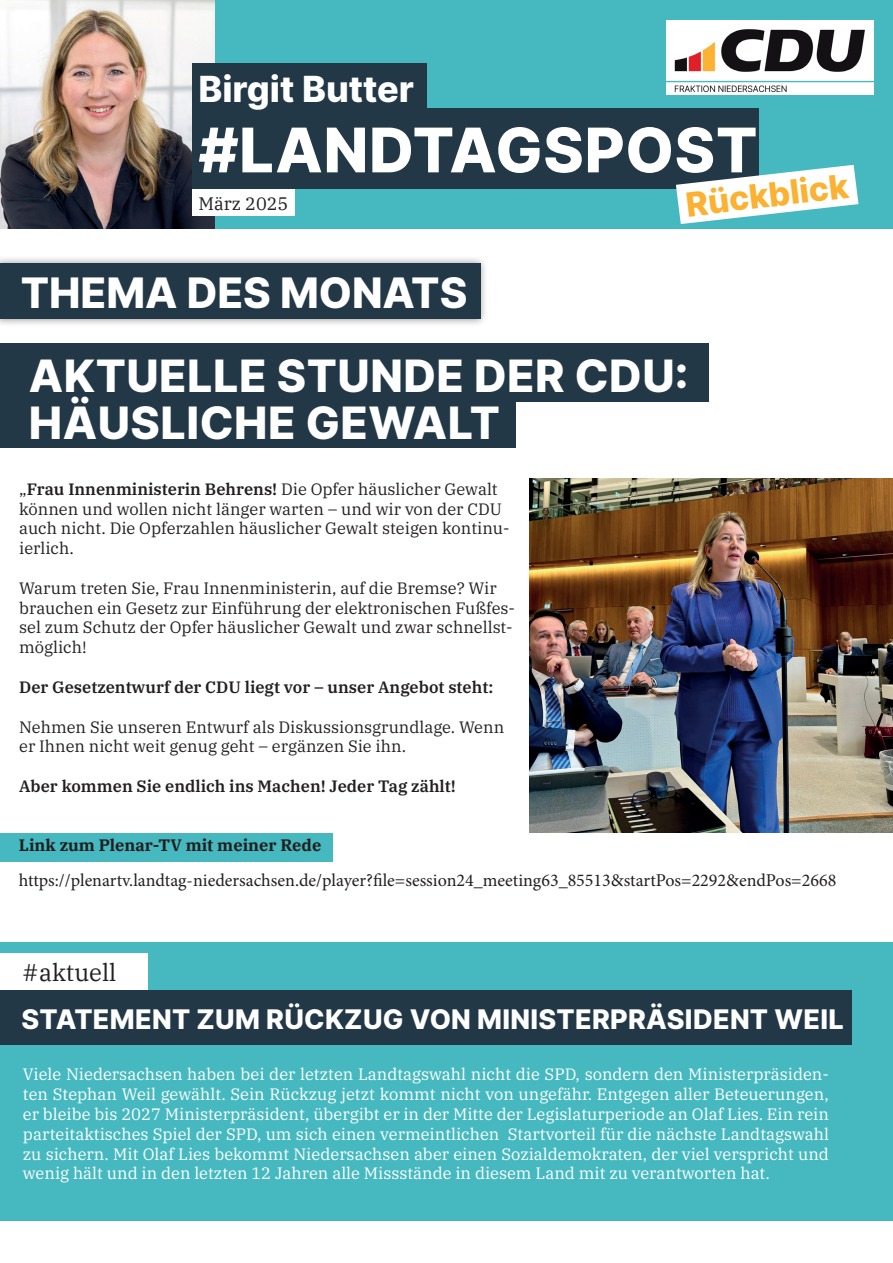
<style>
.page{position:relative;width:893px;height:1263px;background:#fff}
.page>*{position:absolute;margin:0;border:0;box-sizing:border-box;transform-origin:0 0}
.t1{font:800 61.5px "Inter";letter-spacing:.01em;color:#fff}
.t2{font:800 44.55px/46.8px "Inter";letter-spacing:.01em;color:#fff}
.t3{font:800 42px "Inter";color:#fff}
.t4{font:800 36px "Inter";color:#fff}
.t5{font:800 33.45px "Inter";color:#fbb131}
.t6{font:800 27px "Inter";letter-spacing:.01em;color:#fff}
.t7{font:24px "IBM Plex Serif";color:#231f20}
.t8{font:18px "Minion Pro";color:#231f20}
.t9{font:18px "IBM Plex Serif";color:#231f20}
.t10{font:16.5px/19.8px "IBM Plex Serif";color:#fff;text-align:justify}
.t11{font:16.5px/19.8px "IBM Plex Serif";color:#231f20}
.t12{font:600 16.5px "IBM Plex Serif";color:#231f20}
.t13{font:700 16.5px "IBM Plex Serif";color:#231f20}
.s1{font-weight:600}
</style>
<div class="page">
<div style="left:0;top:833px;width:332px;height:28px;background:#46b9c0"></div>
<div style="left:0;top:393px;width:515px;height:54px;background:#223847"></div>
<div style="left:0;top:255px;width:488px;height:72px;background:#231f20;opacity:.5"></div>
<div style="left:0;top:264px;width:480px;height:55px;background:#223847"></div>
<div style="left:0;top:0;width:893px;height:228px;background:#46b9c0"></div>
<img style="left:0;top:0;width:214px;height:228px">
<img style="left:666px;top:21px;width:207px;height:73px">
<div style="left:192px;top:108px;width:567px;height:81px;background:#223847"></div>
<div style="left:192px;top:63px;width:235px;height:45px;background:#223847"></div>
<div style="left:192px;top:189px;width:103px;height:27px;background:#fff"></div>
<svg style="left:676px;top:165px;width:182px;height:59px"></svg>
<div style="left:0;top:343px;width:708px;height:59px;background:#223847"></div>
<img style="left:529px;top:479px;width:364px;height:354px">
<div style="left:0;top:943px;width:893px;height:278px;background:#46b9c0"></div>
<div style="left:0;top:990px;width:852px;height:54px;background:#223847"></div>
<div style="left:0;top:953px;width:148px;height:37px;background:#fff"></div>
<h3 class="t4" style="left:198px;top:62px;width:217px">Birgit Butter</h3>
<h1 class="t1" style="left:198px;top:103px;width:561px">#LANDTAGSPOST</h1>
<h3 class="t5" style="left:683px;top:180px;width:165px;rotate:-7deg">Rückblick</h3>
<p class="t9" style="left:198px;top:190px;width:92px">März 2025</p>
<h3 class="t3" style="left:21px;top:261px;width:448px">THEMA DES MONATS</h3>
<h2 class="t2" style="left:29px;top:351px;width:661px">AKTUELLE STUNDE DER CDU:<br>HÄUSLICHE GEWALT</h2>
<p class="t11" style="left:19px;top:478px;width:492px">„<span class="s1">Frau Innenministerin Behrens!</span> Die Opfer häuslicher Gewalt können und wollen nicht länger warten – und wir von der CDU auch nicht. Die Opferzahlen häuslicher Gewalt steigen kontinu&shy;ierlich.</p>
<p class="t11" style="left:19px;top:577px;width:497px">Warum treten Sie, Frau Innenministerin, auf die Bremse? Wir brauchen ein Gesetz zur Einführung der elektronischen Fußfes&shy;sel zum Schutz der Opfer häuslicher Gewalt und zwar schnellst&shy;möglich!</p>
<p class="t12" style="left:19px;top:674px;width:476px">Der Gesetzentwurf der CDU liegt vor – unser Angebot steht:</p>
<p class="t11" style="left:19px;top:715px;width:487px">Nehmen Sie unseren Entwurf als Diskussionsgrundlage. Wenn er Ihnen nicht weit genug geht – ergänzen Sie ihn.</p>
<p class="t12" style="left:19px;top:773px;width:438px">Aber kommen Sie endlich ins Machen! Jeder Tag zählt!</p>
<p class="t13" style="left:19px;top:832px;width:304px">Link zum Plenar-TV mit meiner Rede</p>
<p class="t8" style="left:19px;top:868px;width:819px">https://plenartv.landtag-niedersachsen.de/player?file=session24_meeting63_85513&amp;startPos=2292&amp;endPos=2668</p>
<h3 class="t7" style="left:22px;top:954px;width:96px">#aktuell</h3>
<h3 class="t6" style="left:21px;top:999px;width:824px">STATEMENT ZUM RÜCKZUG VON MINISTERPRÄSIDENT WEIL</h3>
<p class="t10" style="left:23px;top:1063px;width:808px">Viele Niedersachsen haben bei der letzten Landtagswahl nicht die SPD, sondern den Ministerpräsiden&shy;ten Stephan Weil gewählt. Sein Rückzug jetzt kommt nicht von ungefähr. Entgegen aller Beteuerungen, er bleibe bis 2027 Ministerpräsident, übergibt er in der Mitte der Legislaturperiode an Olaf Lies. Ein rein parteitaktisches Spiel der SPD, um sich einen vermeintlichen Startvorteil für die nächste Landtagswahl zu sichern. Mit Olaf Lies bekommt Niedersachsen aber einen Sozialdemokraten, der viel verspricht und wenig hält und in den letzten 12 Jahren alle Missstände in diesem Land mit zu verantworten hat.</p>
</div>
